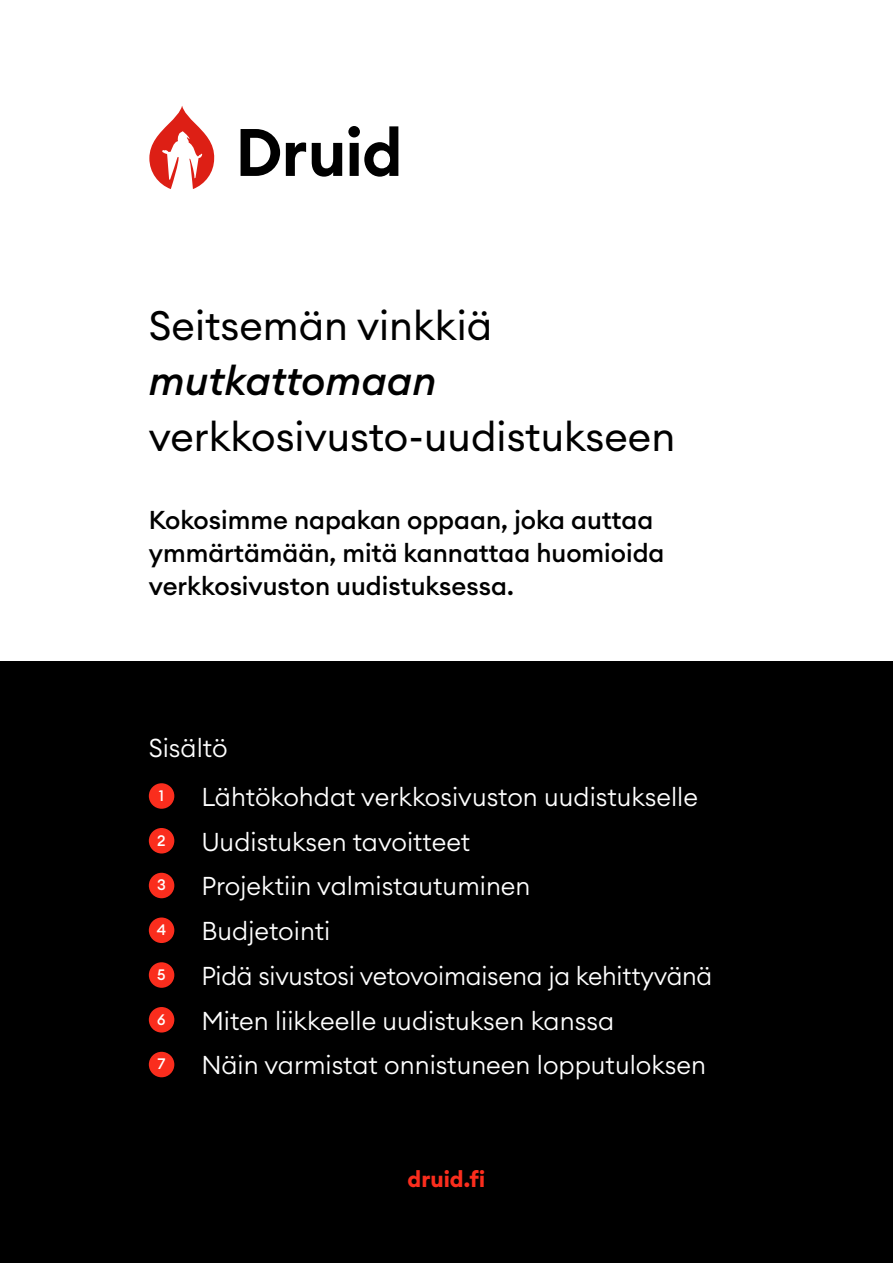
<style>
.page{position:relative;width:893px;height:1263px;background:#fff}
.page>*{position:absolute;margin:0;border:0;box-sizing:border-box;transform-origin:0 0}
.t1{font:40.5px "Euclid Circular A";color:#000}
.t2{font:italic 500 40.5px "Euclid Circular A";color:#000}
.t3{font:300 25.5px "Euclid Circular A";color:#fff}
.t4{font:500 25.5px/33px "Euclid Circular A";color:#000}
.t5{font:700 22.5px "Euclid Circular A";color:#fa2d1d}
.t6{font:500 15px "Euclid Circular A";color:#fff}
</style>
<div class="page">
<div style="left:0;top:661px;width:893px;height:602px;background:#000"></div>
<svg style="left:149px;top:106px;width:66px;height:83px"></svg>
<svg style="left:241px;top:126px;width:157px;height:51px"></svg>
<div style="left:149px;top:783px;width:25px;height:26px;background:#fa2d1d;border-radius:50%"></div>
<div style="left:149px;top:828px;width:25px;height:25px;background:#fa2d1d;border-radius:50%"></div>
<div style="left:149px;top:873px;width:25px;height:25px;background:#fa2d1d;border-radius:50%"></div>
<div style="left:149px;top:917px;width:25px;height:26px;background:#fa2d1d;border-radius:50%"></div>
<div style="left:149px;top:962px;width:25px;height:26px;background:#fa2d1d;border-radius:50%"></div>
<div style="left:149px;top:1007px;width:25px;height:25px;background:#fa2d1d;border-radius:50%"></div>
<div style="left:149px;top:1052px;width:25px;height:25px;background:#fa2d1d;border-radius:50%"></div>
<h1 class="t1" style="left:149px;top:302px;width:345px">Seitsemän vinkkiä</h1>
<h1 class="t2" style="left:149px;top:355px;width:289px">mutkattomaan</h1>
<h1 class="t1" style="left:149px;top:413px;width:528px">verkkosivusto-uudistukseen</h1>
<p class="t4" style="left:149px;top:503px;width:517px">Kokosimme napakan oppaan, joka auttaa ymmärtämään, mitä kannattaa huomioida verkkosivuston uudistuksessa.</p>
<p class="t3" style="left:149px;top:738px;width:80px">Sisältö</p>
<p class="t6" style="left:159px;top:789px;width:7px">1</p>
<p class="t3" style="left:201px;top:787px;width:498px">Lähtökohdat verkkosivuston uudistukselle</p>
<p class="t6" style="left:157px;top:834px;width:10px">2</p>
<p class="t3" style="left:201px;top:825px;width:270px">Uudistuksen tavoitteet</p>
<p class="t6" style="left:157px;top:879px;width:10px">3</p>
<p class="t3" style="left:201px;top:876px;width:331px">Projektiin valmistautuminen</p>
<p class="t6" style="left:157px;top:924px;width:11px">4</p>
<p class="t3" style="left:201px;top:921px;width:130px">Budjetointi</p>
<p class="t6" style="left:157px;top:968px;width:10px">5</p>
<p class="t3" style="left:201px;top:959px;width:513px">Pidä sivustosi vetovoimaisena ja kehittyvänä</p>
<p class="t6" style="left:157px;top:1013px;width:10px">6</p>
<p class="t3" style="left:201px;top:1010px;width:414px">Miten liikkeelle uudistuksen kanssa</p>
<p class="t6" style="left:158px;top:1058px;width:9px">7</p>
<p class="t3" style="left:201px;top:1055px;width:506px">Näin varmistat onnistuneen lopputuloksen</p>
<p class="t5" style="left:408px;top:1165px;width:79px">druid.fi</p>
</div>
